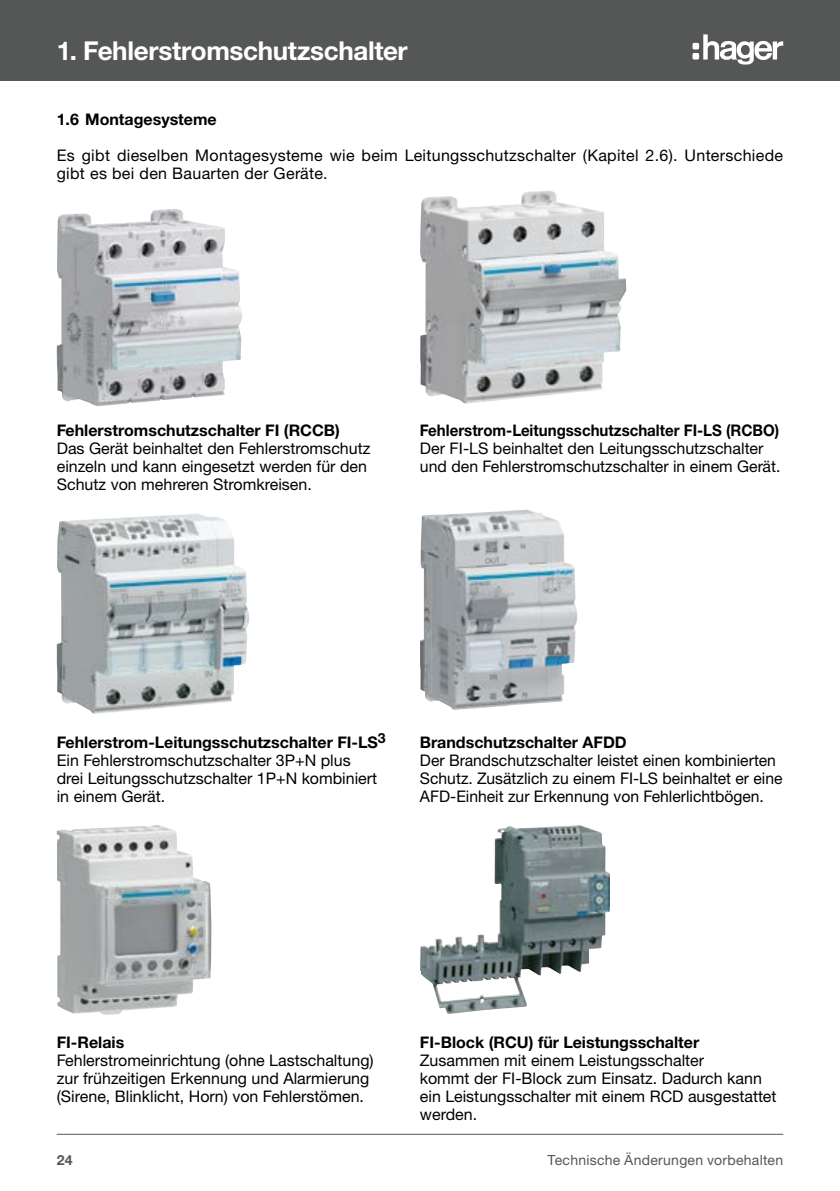
<style>
.page{position:relative;width:840px;height:1191px;background:#fff}
.page>*{position:absolute;margin:0;border:0;box-sizing:border-box;transform-origin:0 0}
.t1{font:700 26px "Helvetica Neue LTW1 G";letter-spacing:-.015em;color:#fff}
.t2{font:16px/18px "Helvetica Neue LTW1 G";color:#000}
.t3{font:700 16px "Helvetica Neue LTW1 G";color:#000}
.t4{font:16px/18px "Helvetica Neue LTW1 G";letter-spacing:.02em;color:#000}
.t5{font:700 16px "Helvetica Neue LTW1 G";color:#000;scale:.94 1}
.t6{font:14px "Helvetica Neue LTW1 G";letter-spacing:.02em;color:#555756}
.t7{font:700 14px "Helvetica Neue LTW1 G";color:#555756}
.s1{font-weight:700}
</style>
<div class="page">
<hr style="left:57px;top:1134px;width:725px;height:1px;background:#555756">
<div style="left:0;top:0;width:839px;height:81px;background:#555756"></div>
<svg style="left:692px;top:34px;width:90px;height:31px"></svg>
<img style="left:57px;top:210px;width:185px;height:196px">
<img style="left:57px;top:825px;width:154px;height:190px">
<img style="left:420px;top:825px;width:189px;height:189px">
<img style="left:57px;top:513px;width:192px;height:201px">
<img style="left:420px;top:509px;width:158px;height:201px">
<img style="left:420px;top:190px;width:206px;height:214px">
<h1 class="t1" style="left:57px;top:34px;width:352px">1. Fehlerstromschutzschalter</h1>
<p class="t3" style="left:57px;top:109px;width:161px">1.6 Montagesysteme</p>
<p class="t4" style="left:57px;top:146px;width:727px">Es gibt dieselben Montagesysteme wie beim Leitungsschutzschalter (Kapitel 2.6). Unterschiede gibt es bei den Bauarten der Geräte.</p>
<p class="t3" style="left:57px;top:420px;width:284px">Fehlerstromschutzschalter FI (RCCB)</p>
<p class="t2" style="left:57px;top:439px;width:315px">Das Gerät beinhaltet den Fehlerstromschutz einzeln und kann eingesetzt werden für den<br>Schutz von mehreren Stromkreisen.</p>
<p class="t5" style="left:420px;top:420px;width:383px">Fehlerstrom-Leitungsschutzschalter FI-LS (RCBO)</p>
<p class="t2" style="left:420px;top:439px;width:362px">Der FI-LS beinhaltet den Leitungsschutzschalter und den Fehlerstromschutzschalter in einem Gerät.</p>
<p class="t2" style="left:57px;top:732px;width:330px"><span class="s1">Fehlerstrom-Leitungsschutzschalter FI-LS</span><sup>3<br></sup>Ein Fehlerstromschutzschalter 3P+N plus<br>drei Leitungsschutzschalter 1P+N kombiniert in einem Gerät.</p>
<p class="t3" style="left:420px;top:732px;width:208px">Brandschutzschalter AFDD</p>
<p class="t2" style="left:420px;top:750px;width:364px">Der Brandschutzschalter leistet einen kombinierten<br>Schutz. Zusätzlich zu einem FI-LS beinhaltet er eine<br>AFD-Einheit zur Erkennung von Fehlerlichtbögen.</p>
<p class="t3" style="left:57px;top:1032px;width:69px">FI-Relais</p>
<p class="t2" style="left:57px;top:1051px;width:318px">Fehlerstromeinrichtung (ohne Lastschaltung) zur frühzeitigen Erkennung und Alarmierung (Sirene, Blinklicht, Horn) von Fehlerstömen.</p>
<p class="t3" style="left:420px;top:1032px;width:280px">FI-Block (RCU) für Leistungsschalter</p>
<p class="t2" style="left:420px;top:1051px;width:358px">Zusammen mit einem Leistungsschalter<br>kommt der FI-Block zum Einsatz. Dadurch kann ein Leistungsschalter mit einem RCD ausgestattet werden.</p>
<p class="t7" style="left:57px;top:1151px;width:17px">24</p>
<p class="t6" style="left:547px;top:1151px;width:237px">Technische Änderungen vorbehalten</p>
</div>
